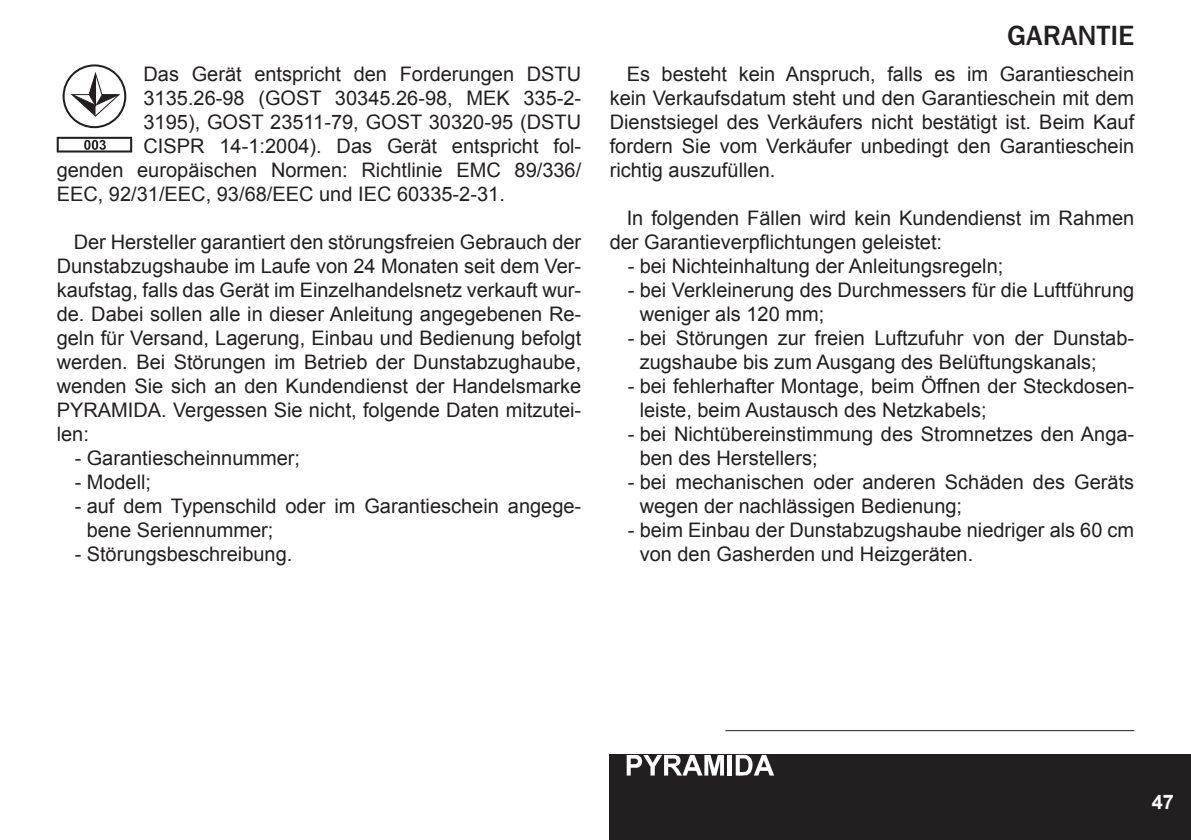
<style>
.page{position:relative;width:1191px;height:840px;background:#fff}
.page>*{position:absolute;margin:0;border:0;box-sizing:border-box;transform-origin:0 0}
.t1{font:28px "Franklin Gothic Medium C";color:#231f20}
.t2{font:20px/24px "Arial";color:#231f20}
.t3{font:700 20px "Arial";color:#fff}
</style>
<div class="page">
<div style="left:609px;top:754px;width:582px;height:85px;background:#231f20"></div>
<svg style="left:626px;top:755px;width:98px;height:20px"></svg>
<div style="left:727px;top:754px;width:5px;height:21px;background:#fff"></div>
<svg style="left:735px;top:754px;width:39px;height:21px"></svg>
<hr style="left:725px;top:729px;width:409px;height:1px;background:#231f20">
<svg style="left:63px;top:64px;width:63px;height:64px"></svg>
<svg style="left:57px;top:137px;width:75px;height:15px"></svg>
<p class="t2" style="left:143px;top:62px;width:439px">Das Gerät entspricht den Forderungen DSTU</p>
<p class="t2" style="left:143px;top:86px;width:439px">3135.26-98 (GOST 30345.26-98, MEK 335-2-</p>
<p class="t2" style="left:143px;top:110px;width:439px">3195), GOST 23511-79, GOST 30320-95 (DSTU</p>
<p class="t2" style="left:143px;top:134px;width:439px">СISPR 14-1:2004). Das Gerät entspricht fol-</p>
<p class="t2" style="left:57px;top:158px;width:526px">genden europäischen Normen: Richtlinie ЕМС 89/336/</p>
<p class="t2" style="left:57px;top:182px;width:450px">ЕЕС, 92/31/ЕЕС, 93/68/ЕЕС und IЕС 60335-2-31.</p>
<p class="t2" style="left:57px;top:230px;width:526px;text-align:justify;text-indent:17px">Der Hersteller garantiert den störungsfreien Gebrauch der Dunstabzugshaube im Laufe von 24 Monaten seit dem Ver&shy;kaufstag, falls das Gerät im Einzelhandelsnetz verkauft wur&shy;de. Dabei sollen alle in dieser Anleitung angegebenen Re&shy;geln für Versand, Lagerung, Einbau und Bedienung befolgt werden. Bei Störungen im Betrieb der Dunstabzughaube, wenden Sie sich an den Kundendienst der Handelsmarke PYRAMIDA. Vergessen Sie nicht, folgende Daten mitzutei&shy;len:</p>
<p class="t2" style="left:75px;top:446px;width:227px">- Garantiescheinnummer;</p>
<p class="t2" style="left:75px;top:470px;width:78px">- Modell;</p>
<p class="t2" style="left:87px;top:494px;width:496px;text-indent:-12px">- auf dem Typenschild oder im Garantieschein angege&shy;bene Seriennummer;</p>
<p class="t2" style="left:75px;top:542px;width:219px">- Störungsbeschreibung.</p>
<h1 class="t1" style="left:1007px;top:20px;width:85px">GARANTIE</h1>
<p class="t2" style="left:609px;top:62px;width:526px;text-align:justify;text-indent:17px">Es besteht kein Anspruch, falls es im Garantieschein kein Verkaufsdatum steht und den Garantieschein mit dem Dienstsiegel des Verkäufers nicht bestätigt ist. Beim Kauf fordern Sie vom Verkäufer unbedingt den Garantieschein richtig auszufüllen.</p>
<p class="t2" style="left:609px;top:206px;width:526px;text-indent:17px">In folgenden Fällen wird kein Kundendienst im Rahmen der Garantieverpflichtungen geleistet:</p>
<p class="t2" style="left:627px;top:254px;width:377px">- bei Nichteinhaltung der Anleitungsregeln;</p>
<p class="t2" style="left:639px;top:278px;width:496px;text-indent:-12px">- bei Verkleinerung des Durchmessers für die Luftführung weniger als 120 mm;</p>
<p class="t2" style="left:639px;top:326px;width:496px;text-indent:-12px">- bei Störungen zur freien Luftzufuhr von der Dunstab&shy;zugshaube bis zum Ausgang des Belüftungskanals;</p>
<p class="t2" style="left:639px;top:374px;width:496px;text-indent:-12px">- bei fehlerhafter Montage, beim Öffnen der Steckdosen&shy;leiste, beim Austausch des Netzkabels;</p>
<p class="t2" style="left:639px;top:422px;width:496px;text-indent:-12px">- bei Nichtübereinstimmung des Stromnetzes den Anga&shy;ben des Herstellers;</p>
<p class="t2" style="left:639px;top:470px;width:496px;text-indent:-12px">- bei mechanischen oder anderen Schäden des Geräts wegen der nachlässigen Bedienung;</p>
<p class="t2" style="left:639px;top:518px;width:496px;text-indent:-12px">- beim Einbau der Dunstabzugshaube niedriger als 60 cm von den Gasherden und Heizgeräten.</p>
<p class="t3" style="left:1151px;top:788px;width:24px">47</p>
</div>
